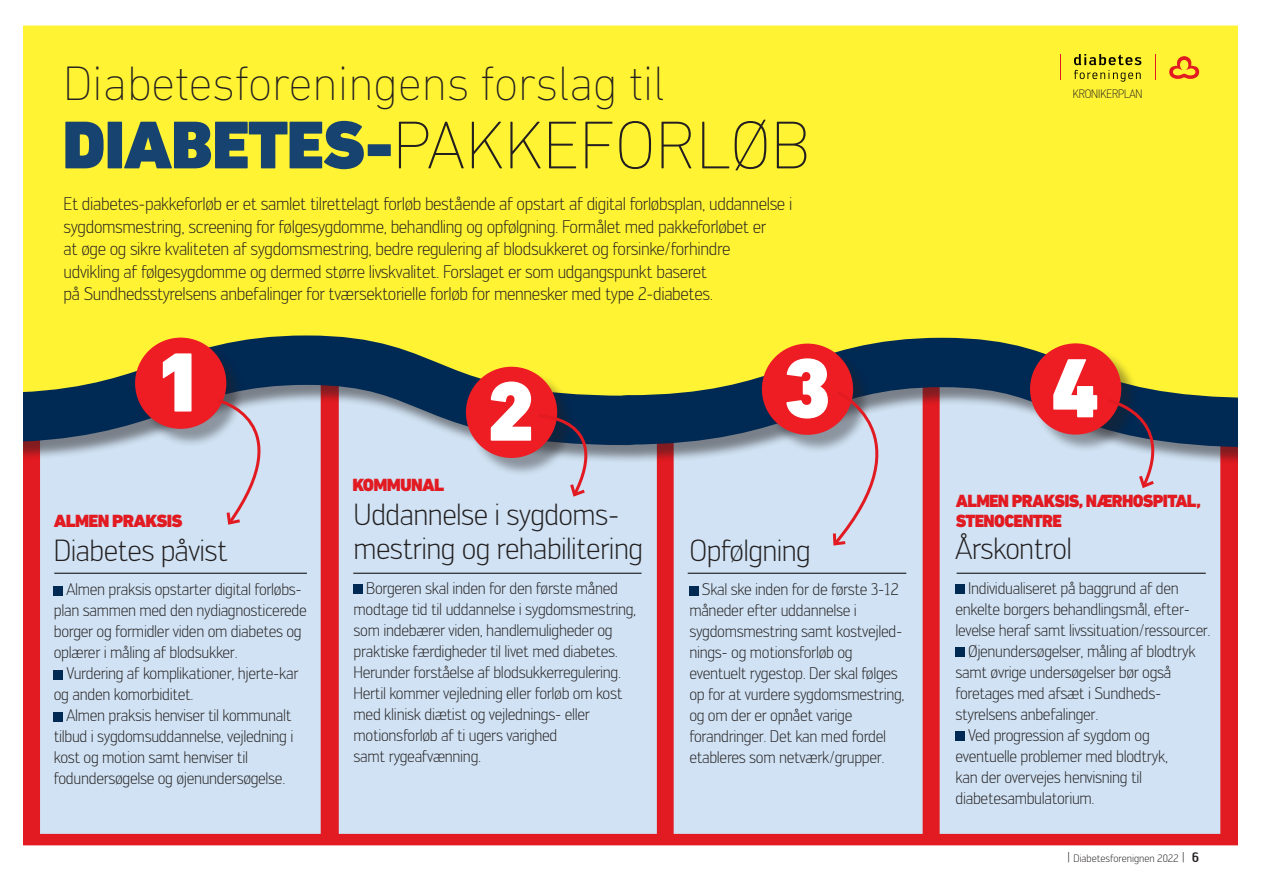
<style>
.page{position:relative;width:1263px;height:893px;background:#fff}
.page>*{position:absolute;margin:0;border:0;box-sizing:border-box;transform-origin:0 0}
.t1{font:900 85.5px "DIN Next LT Pro";color:#fff}
.t2{font:200 68.7px "DIN Next LT Pro";letter-spacing:-.02em;color:#231f20}
.t3{font:200 49.2px "DIN Next LT Pro";letter-spacing:-.02em;color:#231f20}
.t4{font:300 30px/34.2px "Engel";letter-spacing:-.02em;color:#231f20}
.t5{font:300 18px/22.5px "Engel";letter-spacing:-.02em;color:#231f20}
.t6{font:900 18px/19.5px "DIN Next LT Pro";letter-spacing:-.04em;color:#e21a21;scale:.96 1}
.t7{font:900 18px "DIN Next LT Pro";letter-spacing:-.04em;color:#e21a21}
.t8{font:300 16.5px/21px "Engel";letter-spacing:-.02em;color:#231f20}
.t9{font:300 16.5px "Engel";letter-spacing:-.02em;color:#231f20;scale:.96 1}
.t10{font:300 12px "Engel";letter-spacing:-.01em;color:#231f20;scale:.93 1}
.t11{font:300 10.5px "Engel";color:#231f20}
.s1{font-weight:900;color:#174371}
.s2{font-size:13.5px}
.s3{font-weight:500;font-size:13.5px}
</style>
<div class="page">
<div style="left:23px;top:470px;width:1215px;height:375px;background:#e21a21"></div>
<div style="left:23px;top:26px;width:1215px;height:287px;background:#fff333"></div>
<svg style="left:1169px;top:56px;width:30px;height:24px"></svg>
<svg style="left:1074px;top:54px;width:67px;height:28px;background:#cac028"></svg>
<svg style="left:1155px;top:54px;width:1px;height:25px"></svg>
<svg style="left:1059px;top:54px;width:1px;height:25px"></svg>
<div style="left:40px;top:470px;width:281px;height:364px;background:#d0e2f3"></div>
<div style="left:940px;top:472px;width:280px;height:362px;background:#d0e2f3"></div>
<div style="left:674px;top:472px;width:249px;height:362px;background:#d0e2f3"></div>
<div style="left:339px;top:470px;width:318px;height:364px;background:#d0e2f3"></div>
<svg style="left:614px;top:313px;width:624px;height:159px;background:#a8ad67"></svg>
<svg style="left:23px;top:311px;width:654px;height:159px;background:#a6aa63"></svg>
<div style="left:689px;top:586px;width:9px;height:9px;background:#002954"></div>
<div style="left:54px;top:586px;width:9px;height:9px;background:#002954"></div>
<div style="left:54px;top:670px;width:9px;height:9px;background:#002954"></div>
<div style="left:54px;top:712px;width:9px;height:9px;background:#002954"></div>
<div style="left:354px;top:585px;width:9px;height:9px;background:#002954"></div>
<div style="left:955px;top:585px;width:10px;height:9px;background:#002954"></div>
<div style="left:955px;top:648px;width:10px;height:9px;background:#002954"></div>
<div style="left:955px;top:732px;width:10px;height:9px;background:#002954"></div>
<div style="left:137px;top:340px;width:108px;height:108px;background:#231f20;opacity:.4"></div>
<div style="left:135px;top:338px;width:91px;height:91px;background:#ee1d23;border-radius:50%"></div>
<div style="left:1032px;top:346px;width:108px;height:107px;background:#231f20;opacity:.4"></div>
<div style="left:1030px;top:343px;width:91px;height:92px;background:#ee1d23;border-radius:50%"></div>
<div style="left:468px;top:369px;width:108px;height:108px;background:#231f20;opacity:.4"></div>
<div style="left:466px;top:367px;width:91px;height:91px;background:#ee1d23;border-radius:50%"></div>
<div style="left:764px;top:346px;width:108px;height:108px;background:#231f20;opacity:.4"></div>
<div style="left:762px;top:344px;width:91px;height:91px;background:#ee1d23;border-radius:50%"></div>
<hr style="left:54px;top:573px;width:253px;height:1px;background:#000">
<hr style="left:353px;top:573px;width:288px;height:1px;background:#000">
<hr style="left:688px;top:573px;width:218px;height:1px;background:#000">
<hr style="left:956px;top:573px;width:250px;height:1px;background:#000">
<svg style="left:215px;top:398px;width:87px;height:129px;background:#ccd3e3"></svg>
<svg style="left:536px;top:413px;width:78px;height:86px;background:#91899d"></svg>
<svg style="left:831px;top:389px;width:96px;height:159px;background:#c7c0d0"></svg>
<svg style="left:1106px;top:398px;width:71px;height:92px;background:#7d829a"></svg>
<h3 class="t3" style="left:62px;top:55px;width:604px">Diabetesforeningens forslag til</h3>
<h2 class="t2" style="left:62px;top:106px;width:750px"><span class="s1">DIABETES-</span>PAKKEFORLØB</h2>
<p class="t5" style="left:64px;top:193px;width:730px">Et diabetes-pakkeforløb er et samlet tilrettelagt forløb bestående af opstart af digital forløbsplan, uddannelse i sygdomsmestring, screening for følgesygdomme, behandling og opfølgning. Formålet med pakkeforløbet er<br>at øge og sikre kvaliteten af sygdomsmestring, bedre regulering af blodsukkeret og forsinke/forhindre<br>udvikling af følgesygdomme og dermed større livskvalitet. Forslaget er som udgangspunkt baseret<br>på Sundhedsstyrelsens anbefalinger for tværsektorielle forløb for mennesker med type 2-diabetes.</p>
<p class="t10" style="left:1073px;top:87px;width:77px">KRONIKERPLAN</p>
<h1 class="t1" style="left:156px;top:331px;width:50px">1</h1>
<p class="t7" style="left:352px;top:475px;width:93px">KOMMUNAL</p>
<h1 class="t1" style="left:487px;top:360px;width:50px">2</h1>
<p class="t7" style="left:54px;top:510px;width:130px">ALMEN PRAKSIS</p>
<h3 class="t4" style="left:354px;top:498px;width:291px">Uddannelse i sygdoms&shy;mestring og rehabilitering</h3>
<p class="t8" style="left:354px;top:578px;width:284px;text-indent:13px">Borgeren skal inden for den første måned modtage tid til uddannelse i sygdomsmestring, som indebærer viden, handlemuligheder og praktiske færdigheder til livet med diabetes.<br>Herunder forståelse af blodsukkerregulering.<br>Hertil kommer vejledning eller forløb om kost med klinisk diætist og vejlednings- eller motionsforløb af ti ugers varighed<br>samt rygeafvænning.</p>
<h3 class="t4" style="left:54px;top:533px;width:175px">Diabetes påvist</h3>
<p class="t8" style="left:54px;top:579px;width:254px;text-indent:13px">Almen praksis opstarter digital forløbs&shy;plan sammen med den nydiagnosticerede borger og formidler viden om diabetes og oplærer i måling af blodsukker.</p>
<p class="t8" style="left:54px;top:663px;width:246px;text-indent:13px">Vurdering af komplikationer, hjerte-kar og anden komorbiditet.</p>
<p class="t8" style="left:54px;top:705px;width:241px;text-indent:13px">Almen praksis henviser til kommunalt tilbud i sygdomsuddannelse, vejledning i kost og motion samt henviser til fodundersøgelse og øjenundersøgelse.</p>
<h1 class="t1" style="left:782px;top:337px;width:50px">3</h1>
<h1 class="t1" style="left:1051px;top:337px;width:50px">4</h1>
<h3 class="t4" style="left:689px;top:533px;width:123px">Opfølgning</h3>
<p class="t8" style="left:689px;top:579px;width:217px;text-indent:13px">Skal ske inden for de første 3-12 måneder efter uddannelse i sygdomsmestring samt kostvejled&shy;nings- og motionsforløb og eventuelt rygestop. Der skal følges op for at vurdere sygdomsmestring, og om der er opnået varige forandringer. Det kan med fordel etableres som netværk/grupper.</p>
<p class="t6" style="left:956px;top:492px;width:257px">ALMEN PRAKSIS, NÆRHOSPITAL,<br>STENOCENTRE</p>
<h3 class="t4" style="left:955px;top:532px;width:118px">Årskontrol</h3>
<p class="t8" style="left:968px;top:578px;width:212px">Individualiseret på baggrund af den</p>
<p class="t8" style="left:955px;top:599px;width:236px">enkelte borgers behandlingsmål, efter-</p>
<p class="t9" style="left:955px;top:621px;width:267px">levelse heraf samt livssituation/ressourcer.</p>
<p class="t8" style="left:968px;top:641px;width:229px">Øjenundersøgelser, måling af blodtryk</p>
<p class="t8" style="left:955px;top:662px;width:217px">samt øvrige undersøgelser bør også</p>
<p class="t8" style="left:955px;top:683px;width:207px">foretages med afsæt i Sundheds-</p>
<p class="t8" style="left:955px;top:704px;width:144px">styrelsens anbefalinger.</p>
<p class="t8" style="left:968px;top:725px;width:183px">Ved progression af sygdom og</p>
<p class="t8" style="left:955px;top:746px;width:214px">eventuelle problemer med blodtryk,</p>
<p class="t8" style="left:955px;top:767px;width:188px">kan der overvejes henvisning til</p>
<p class="t8" style="left:955px;top:788px;width:141px">diabetesambulatorium.</p>
<p class="t11" style="left:1067px;top:853px;width:133px"><span class="s2">|</span> Diabetesforenignen 2022 <span class="s2">|</span> <span class="s3">6</span></p>
</div>
